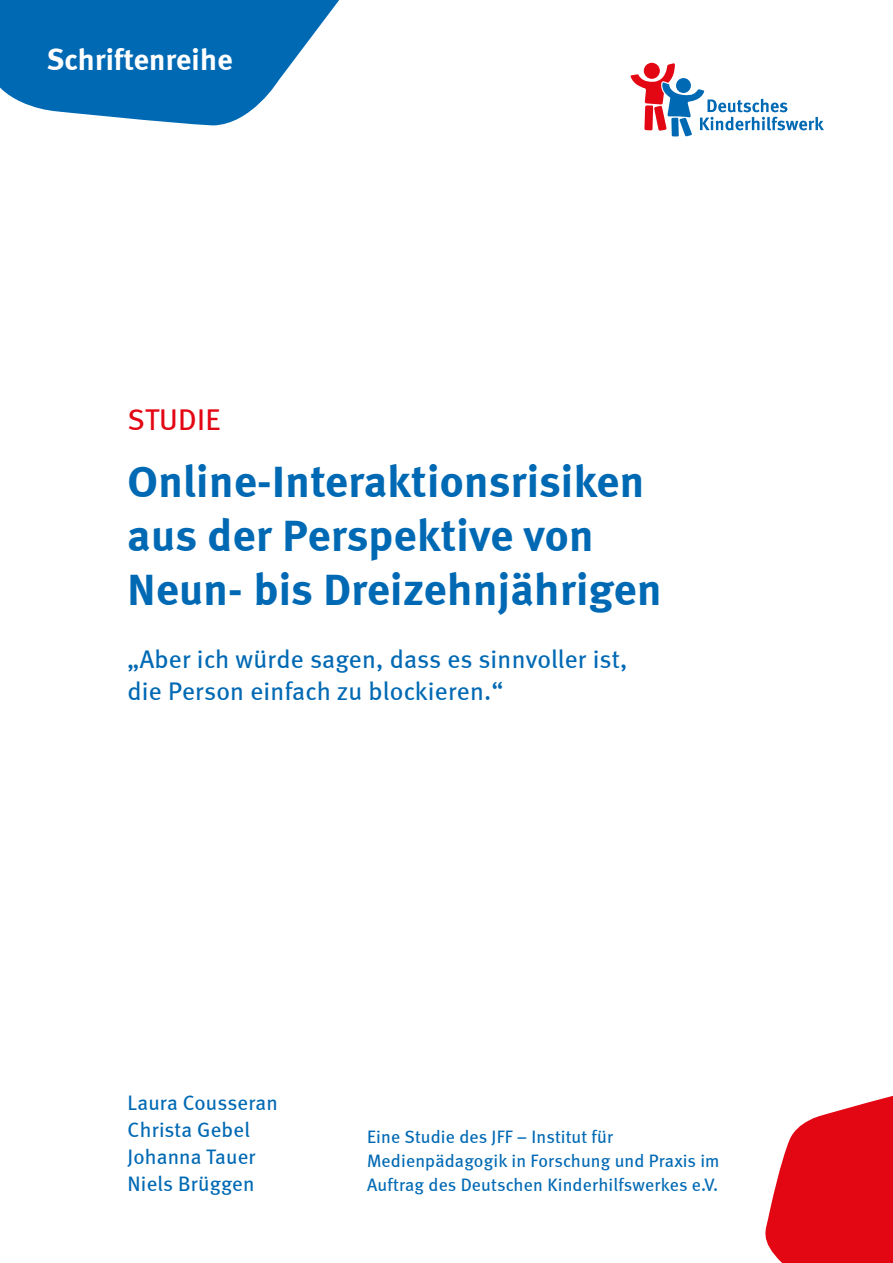
<style>
.page{position:relative;width:893px;height:1263px;background:#fff}
.page>*{position:absolute;margin:0;border:0;box-sizing:border-box;transform-origin:0 0}
.Headline_Cover{font:700 45px/54px "Meta";letter-spacing:.01em;color:#0069b4}
.t1{font:30px "Meta Bold LF";letter-spacing:.01em;color:#fff}
.t2{font:30px "Meta Book LF";letter-spacing:.01em;color:#e30613}
.Headline_Cover-2{font:25.5px/31.5px "Meta Book LF";letter-spacing:.01em;color:#0069b4}
.t3{font:21px "Meta";letter-spacing:.01em;color:#0069b4}
.t4{font:18px/24px "Meta";letter-spacing:.01em;color:#0069b4}
</style>
<div class="page">
<svg style="left:765px;top:1095px;width:128px;height:168px"></svg>
<svg style="left:0;top:0;width:339px;height:125px;fill:#0069b4"></svg>
<svg style="left:630px;top:63px;width:194px;height:73px"></svg>
<p class="t1" style="left:47px;top:42px;width:187px">Schriftenreihe</p>
<p class="t2" style="left:128px;top:402px;width:94px">STUDIE</p>
<p class="Headline_Cover" style="left:128px;top:454px;width:535px">Online-Interaktionsrisiken aus der Perspektive von<br>Neun- bis Dreizehnjährigen</p>
<p class="Headline_Cover-2" style="left:128px;top:643px;width:501px">„Aber ich würde sagen, dass es sinnvoller ist, die Person einfach zu blockieren.“</p>
<p class="t3" style="left:128px;top:1090px;width:152px">Laura Cousseran</p>
<p class="t3" style="left:128px;top:1117px;width:124px">Christa Gebel</p>
<p class="t3" style="left:128px;top:1144px;width:130px">Johanna Tauer</p>
<p class="t3" style="left:128px;top:1171px;width:128px">Niels Brüggen</p>
<p class="t4" style="left:367px;top:1124px;width:354px">Eine Studie des JFF – Institut für<br>Medienpädagogik in Forschung und Praxis im<br>Auftrag des Deutschen Kinderhilfswerkes e.V.</p>
</div>
